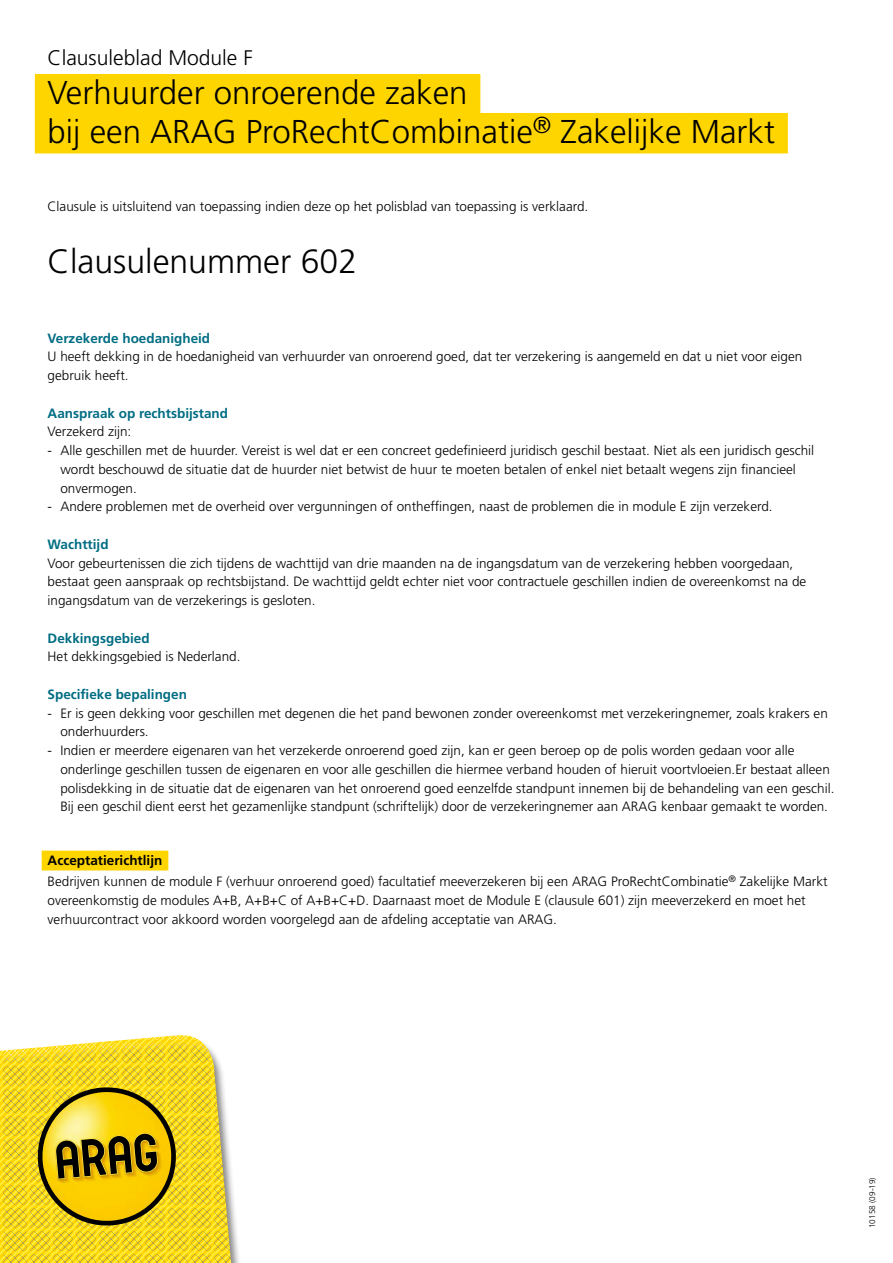
<style>
.page{position:relative;width:893px;height:1263px;background:#fff}
.page>*{position:absolute;margin:0;border:0;box-sizing:border-box;transform-origin:0 0}
.Clausulenummer{font:300 33.75px "Frutiger LT Pro";color:#000}
.Kop_in_gele_lijn{font:300 33px "Frutiger LT Pro";color:#000}
.chapeau{font:300 21.15px "Frutiger LT Pro";color:#000}
.Brood{font:300 13.5px/18.8px "Frutiger LT Pro";color:#000}
.Kopje_groen{font:700 13.5px "Frutiger LT Pro";color:#006d83}
.Uitsluitend_van_toe{font:300 13.5px "Frutiger LT Pro";color:#000}
.Kopje_in_gele_lijn_v{font:700 13.5px "Frutiger LT Pro";color:#000}
.t1{font:300 8.25px "Frutiger LT Pro";color:#000}
</style>
<div class="page">
<div style="left:42px;top:851px;width:126px;height:19px;background:#ffd500"></div>
<div style="left:35px;top:74px;width:445px;height:40px;background:#ffd500"></div>
<div style="left:35px;top:113px;width:753px;height:40px;background:#ffd500"></div>
<div style="left:0;top:1036px;width:244px;height:227px;background:#000;opacity:.5"></div>
<svg style="left:0;top:1035px;width:234px;height:228px"></svg>
<svg style="left:35px;top:1084px;width:144px;height:144px"></svg>
<p class="chapeau" style="left:48px;top:45px;width:207px">Clausuleblad Module F</p>
<p class="Kop_in_gele_lijn" style="left:48px;top:73px;width:421px">Verhuurder onroerende zaken</p>
<p class="Kop_in_gele_lijn" style="left:48px;top:112px;width:729px">bij een ARAG ProRechtCombinatie<sup>®</sup> Zakelijke Markt</p>
<p class="Uitsluitend_van_toe" style="left:48px;top:199px;width:542px">Clausule is uitsluitend van toepassing indien deze op het polisblad van toepassing is verklaard.</p>
<p class="Clausulenummer" style="left:48px;top:242px;width:311px">Clausulenummer 602</p>
<p class="Kopje_groen" style="left:48px;top:330px;width:164px">Verzekerde hoedanigheid</p>
<p class="Brood" style="left:48px;top:347px;width:756px">U heeft dekking in de hoedanigheid van verhuurder van onroerend goed, dat ter verzekering is aangemeld en dat u niet voor eigen gebruik heeft.</p>
<p class="Kopje_groen" style="left:48px;top:405px;width:182px">Aanspraak op rechtsbijstand</p>
<p class="Brood" style="left:48px;top:422px;width:85px">Verzekerd zijn:</p>
<p class="Brood" style="left:60px;top:441px;width:755px;text-indent:-13px">- Alle geschillen met de huurder. Vereist is wel dat er een concreet gedefinieerd juridisch geschil bestaat. Niet als een juridisch geschil wordt beschouwd de situatie dat de huurder niet betwist de huur te moeten betalen of enkel niet betaalt wegens zijn financieel onvermogen.</p>
<p class="Brood" style="left:48px;top:497px;width:726px">- Andere problemen met de overheid over vergunningen of ontheffingen, naast de problemen die in module E zijn verzekerd.</p>
<p class="Kopje_groen" style="left:48px;top:536px;width:63px">Wachttijd</p>
<p class="Brood" style="left:48px;top:554px;width:760px">Voor gebeurtenissen die zich tijdens de wachttijd van drie maanden na de ingangsdatum van de verzekering hebben voorgedaan, bestaat geen aanspraak op rechtsbijstand. De wachttijd geldt echter niet voor contractuele geschillen indien de overeenkomst na de ingangsdatum van de verzekerings is gesloten.</p>
<p class="Kopje_groen" style="left:48px;top:630px;width:104px">Dekkingsgebied</p>
<p class="Brood" style="left:48px;top:647px;width:194px">Het dekkingsgebied is Nederland.</p>
<p class="Kopje_groen" style="left:48px;top:686px;width:141px">Specifieke bepalingen</p>
<p class="Brood" style="left:60px;top:704px;width:769px;text-indent:-13px">- Er is geen dekking voor geschillen met degenen die het pand bewonen zonder overeenkomst met verzekeringnemer, zoals krakers en onderhuurders.</p>
<p class="Brood" style="left:60px;top:741px;width:775px;text-indent:-13px">- Indien er meerdere eigenaren van het verzekerde onroerend goed zijn, kan er geen beroep op de polis worden gedaan voor alle onderlinge geschillen tussen de eigenaren en voor alle geschillen die hiermee verband houden of hieruit voortvloeien.Er bestaat alleen polisdekking in de situatie dat de eigenaren van het onroerend goed eenzelfde standpunt innemen bij de behandeling van een geschil.<br>Bij een geschil dient eerst het gezamenlijke standpunt (schriftelijk) door de verzekeringnemer aan ARAG kenbaar gemaakt te worden.</p>
<p class="Kopje_in_gele_lijn_v" style="left:48px;top:852px;width:116px">Acceptatierichtlijn</p>
<p class="Brood" style="left:48px;top:872px;width:781px">Bedrijven kunnen de module F (verhuur onroerend goed) facultatief meeverzekeren bij een ARAG ProRechtCombinatie<sup>®</sup> Zakelijke Markt overeenkomstig de modules A+B, A+B+C of A+B+C+D. Daarnaast moet de Module E (clausule 601) zijn meeverzekerd en moet het verhuurcontract voor akkoord worden voorgelegd aan de afdeling acceptatie van ARAG.</p>
<p class="t1" style="left:867px;top:1228px;width:52px;rotate:-90deg">10158 (09-19)</p>
</div>
